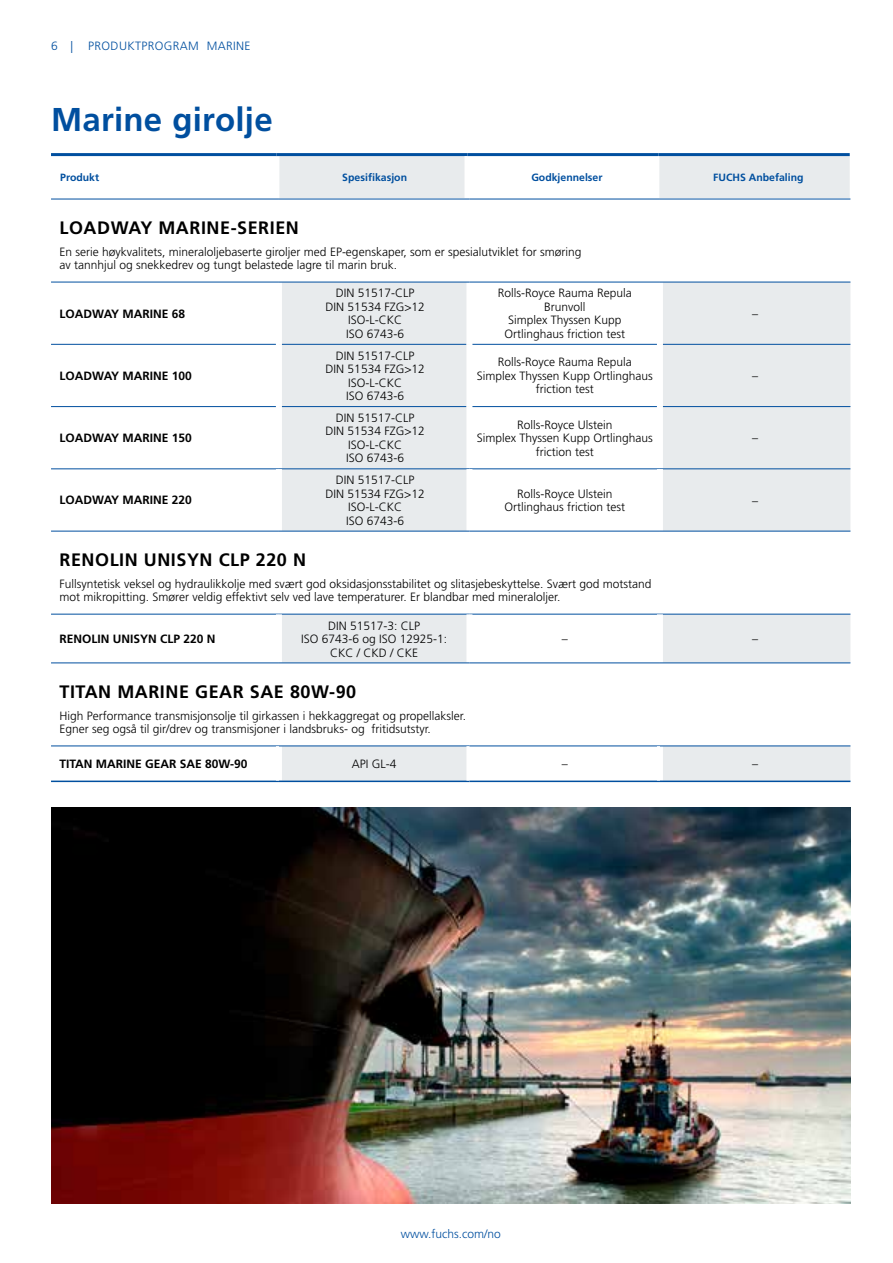
<style>
.page{position:relative;width:893px;height:1263px;background:#fff}
.page>*{position:absolute;margin:0;border:0;box-sizing:border-box;transform-origin:0 0}
.t1{font:700 33px "Frutiger LT Std";letter-spacing:.01em;color:#004f9f}
.t2{font:700 18px "Frutiger LT Std";letter-spacing:.03em;color:#000}
.t3{font:300 12px/13.5px "Frutiger LT Std";color:#000;text-align:center}
.t4{font:700 12px "Frutiger LT Std";color:#000}
.t5{font:300 12px "Frutiger LT Std";letter-spacing:.03em;color:#004f9f}
.t6{font:300 12px "Frutiger LT Std";color:#004f9f}
.t7{font:700 10.5px "Frutiger LT Std";color:#004f9f}
</style>
<div class="page">
<svg style="left:53px;top:156px;width:797px;height:43px"></svg>
<div style="left:273px;top:156px;width:6px;height:43px;background:#fff"></div>
<hr style="left:276px;top:153px;width:191px;height:3px;background:#004f9f">
<hr style="left:51px;top:153px;width:225px;height:3px;background:#004f9f">
<div style="left:464px;top:156px;width:6px;height:43px;background:#fff"></div>
<hr style="left:467px;top:153px;width:192px;height:3px;background:#004f9f">
<hr style="left:658px;top:156px;width:1px;height:43px;background:#fff">
<hr style="left:659px;top:153px;width:191px;height:3px;background:#004f9f">
<svg style="left:279px;top:283px;width:571px;height:497px"></svg>
<hr style="left:51px;top:344px;width:225px;height:1px;background:#004f9f">
<hr style="left:51px;top:406px;width:225px;height:1px;background:#004f9f">
<hr style="left:51px;top:746px;width:228px;height:1px;background:#004f9f">
<hr style="left:51px;top:780px;width:228px;height:2px;background:#004f9f">
<div style="left:276px;top:746px;width:6px;height:34px;background:#fff"></div>
<hr style="left:279px;top:746px;width:190px;height:1px;background:#004f9f">
<div style="left:276px;top:282px;width:6px;height:62px;background:#fff"></div>
<div style="left:276px;top:344px;width:6px;height:63px;background:#fff"></div>
<hr style="left:279px;top:780px;width:190px;height:2px;background:#004f9f">
<div style="left:466px;top:746px;width:6px;height:34px;background:#fff"></div>
<hr style="left:469px;top:746px;width:191px;height:1px;background:#004f9f">
<div style="left:276px;top:407px;width:6px;height:62px;background:#fff"></div>
<hr style="left:282px;top:344px;width:184px;height:1px;background:#004f9f">
<hr style="left:282px;top:406px;width:184px;height:1px;background:#004f9f">
<hr style="left:469px;top:780px;width:191px;height:2px;background:#004f9f">
<div style="left:466px;top:407px;width:6px;height:62px;background:#fff"></div>
<div style="left:466px;top:344px;width:6px;height:63px;background:#fff"></div>
<hr style="left:472px;top:406px;width:185px;height:1px;background:#004f9f">
<div style="left:466px;top:282px;width:6px;height:62px;background:#fff"></div>
<hr style="left:472px;top:344px;width:185px;height:1px;background:#004f9f">
<div style="left:657px;top:746px;width:6px;height:34px;background:#fff"></div>
<hr style="left:660px;top:746px;width:190px;height:1px;background:#004f9f">
<hr style="left:660px;top:780px;width:190px;height:2px;background:#004f9f">
<div style="left:657px;top:407px;width:6px;height:62px;background:#fff"></div>
<div style="left:657px;top:344px;width:6px;height:63px;background:#fff"></div>
<hr style="left:663px;top:406px;width:187px;height:1px;background:#004f9f">
<div style="left:657px;top:282px;width:6px;height:62px;background:#fff"></div>
<hr style="left:663px;top:344px;width:187px;height:1px;background:#004f9f">
<hr style="left:51px;top:199px;width:228px;height:1px;background:#004f9f">
<hr style="left:279px;top:199px;width:190px;height:1px;background:#004f9f">
<hr style="left:469px;top:199px;width:191px;height:1px;background:#004f9f">
<hr style="left:660px;top:199px;width:190px;height:1px;background:#004f9f">
<hr style="left:51px;top:282px;width:228px;height:1px;background:#004f9f">
<hr style="left:469px;top:282px;width:191px;height:1px;background:#004f9f">
<hr style="left:279px;top:282px;width:190px;height:1px;background:#004f9f">
<hr style="left:660px;top:282px;width:190px;height:1px;background:#004f9f">
<hr style="left:51px;top:469px;width:228px;height:1px;background:#004f9f">
<hr style="left:279px;top:469px;width:190px;height:1px;background:#004f9f">
<hr style="left:469px;top:469px;width:191px;height:1px;background:#004f9f">
<hr style="left:660px;top:469px;width:190px;height:1px;background:#004f9f">
<div style="left:276px;top:469px;width:6px;height:62px;background:#fff"></div>
<div style="left:466px;top:469px;width:6px;height:62px;background:#fff"></div>
<div style="left:657px;top:469px;width:6px;height:62px;background:#fff"></div>
<hr style="left:51px;top:531px;width:228px;height:1px;background:#004f9f">
<hr style="left:279px;top:531px;width:190px;height:1px;background:#004f9f">
<hr style="left:469px;top:531px;width:191px;height:1px;background:#004f9f">
<hr style="left:660px;top:531px;width:190px;height:1px;background:#004f9f">
<hr style="left:51px;top:614px;width:228px;height:1px;background:#004f9f">
<hr style="left:279px;top:614px;width:190px;height:1px;background:#004f9f">
<hr style="left:469px;top:614px;width:191px;height:1px;background:#004f9f">
<hr style="left:660px;top:614px;width:190px;height:1px;background:#004f9f">
<div style="left:276px;top:614px;width:6px;height:49px;background:#fff"></div>
<div style="left:466px;top:614px;width:6px;height:49px;background:#fff"></div>
<div style="left:657px;top:614px;width:6px;height:49px;background:#fff"></div>
<hr style="left:51px;top:663px;width:228px;height:1px;background:#004f9f">
<hr style="left:279px;top:663px;width:190px;height:1px;background:#004f9f">
<hr style="left:469px;top:663px;width:191px;height:1px;background:#004f9f">
<hr style="left:660px;top:663px;width:190px;height:1px;background:#004f9f">
<img style="left:51px;top:808px;width:799px;height:395px">
<p class="t5" style="left:51px;top:39px;width:24px">6 |</p>
<p class="t5" style="left:88px;top:39px;width:164px">PRODUKTPROGRAM MARINE</p>
<h1 class="t1" style="left:51px;top:100px;width:223px">Marine girolje</h1>
<p class="t7" style="left:60px;top:171px;width:40px">Produkt</p>
<p class="t7" style="left:342px;top:171px;width:66px">Spesifikasjon</p>
<p class="t7" style="left:531px;top:171px;width:73px">Godkjennelser</p>
<p class="t7" style="left:713px;top:171px;width:92px">FUCHS Anbefaling</p>
<h2 class="t2" style="left:60px;top:217px;width:241px">LOADWAY MARINE-SERIEN</h2>
<p class="t3" style="left:60px;top:245px;width:524px;text-align:left">En serie høykvalitets, mineraloljebaserte giroljer med EP-egenskaper, som er spesialutviklet for smøring av tannhjul og snekkedrev og tungt belastede lagre til marin bruk.</p>
<p class="t4" style="left:60px;top:306px;width:127px">LOADWAY MARINE 68</p>
<p class="t3" style="left:326px;top:287px;width:101px">DIN 51517-CLP<br>DIN 51534 FZG&gt;12<br>ISO-L-CKC<br>ISO 6743-6</p>
<p class="t3" style="left:498px;top:287px;width:136px">Rolls-Royce Rauma Repula<br>Brunvoll<br>Simplex Thyssen Kupp<br>Ortlinghaus friction test</p>
<p class="t3" style="left:752px;top:307px;width:7px">–</p>
<p class="t4" style="left:60px;top:369px;width:134px">LOADWAY MARINE 100</p>
<p class="t3" style="left:326px;top:349px;width:101px">DIN 51517-CLP<br>DIN 51534 FZG&gt;12<br>ISO-L-CKC<br>ISO 6743-6</p>
<p class="t3" style="left:477px;top:356px;width:178px">Rolls-Royce Rauma Repula<br>Simplex Thyssen Kupp Ortlinghaus friction test</p>
<p class="t3" style="left:752px;top:369px;width:7px">–</p>
<p class="t4" style="left:60px;top:431px;width:134px">LOADWAY MARINE 150</p>
<p class="t3" style="left:326px;top:411px;width:101px">DIN 51517-CLP<br>DIN 51534 FZG&gt;12<br>ISO-L-CKC<br>ISO 6743-6</p>
<p class="t3" style="left:477px;top:418px;width:178px">Rolls-Royce Ulstein<br>Simplex Thyssen Kupp Ortlinghaus friction test</p>
<p class="t3" style="left:752px;top:431px;width:7px">–</p>
<p class="t4" style="left:60px;top:493px;width:134px">LOADWAY MARINE 220</p>
<p class="t3" style="left:326px;top:473px;width:101px">DIN 51517-CLP<br>DIN 51534 FZG&gt;12<br>ISO-L-CKC<br>ISO 6743-6</p>
<p class="t3" style="left:504px;top:487px;width:122px">Rolls-Royce Ulstein<br>Ortlinghaus friction test</p>
<p class="t3" style="left:752px;top:494px;width:7px">–</p>
<h2 class="t2" style="left:60px;top:549px;width:248px">RENOLIN UNISYN CLP 220 N</h2>
<p class="t3" style="left:60px;top:577px;width:594px;text-align:left">Fullsyntetisk veksel og hydraulikkolje med svært god oksidasjonsstabilitet og slitasjebeskyttelse. Svært god motstand mot mikropitting. Smører veldig effektivt selv ved lave temperaturer. Er blandbar med mineraloljer.</p>
<p class="t4" style="left:60px;top:632px;width:158px">RENOLIN UNISYN CLP 220 N</p>
<p class="t3" style="left:301px;top:619px;width:148px">DIN 51517-3: CLP<br>ISO 6743-6 og ISO 12925-1:<br>CKC / CKD / CKE</p>
<p class="t3" style="left:562px;top:632px;width:7px">–</p>
<p class="t3" style="left:752px;top:632px;width:7px">–</p>
<h2 class="t2" style="left:60px;top:681px;width:298px">TITAN MARINE GEAR SAE 80W-90</h2>
<p class="t3" style="left:60px;top:709px;width:408px;text-align:left">High Performance transmisjonsolje til girkassen i hekkaggregat og propellaksler.<br>Egner seg også til gir/drev og transmisjoner i landsbruks- og fritidsutstyr.</p>
<p class="t4" style="left:60px;top:757px;width:190px">TITAN MARINE GEAR SAE 80W-90</p>
<p class="t3" style="left:352px;top:757px;width:46px">API GL-4</p>
<p class="t3" style="left:562px;top:757px;width:7px">–</p>
<p class="t3" style="left:752px;top:757px;width:7px">–</p>
<p class="t6" style="left:401px;top:1227px;width:102px">www.fuchs.com/no</p>
</div>
